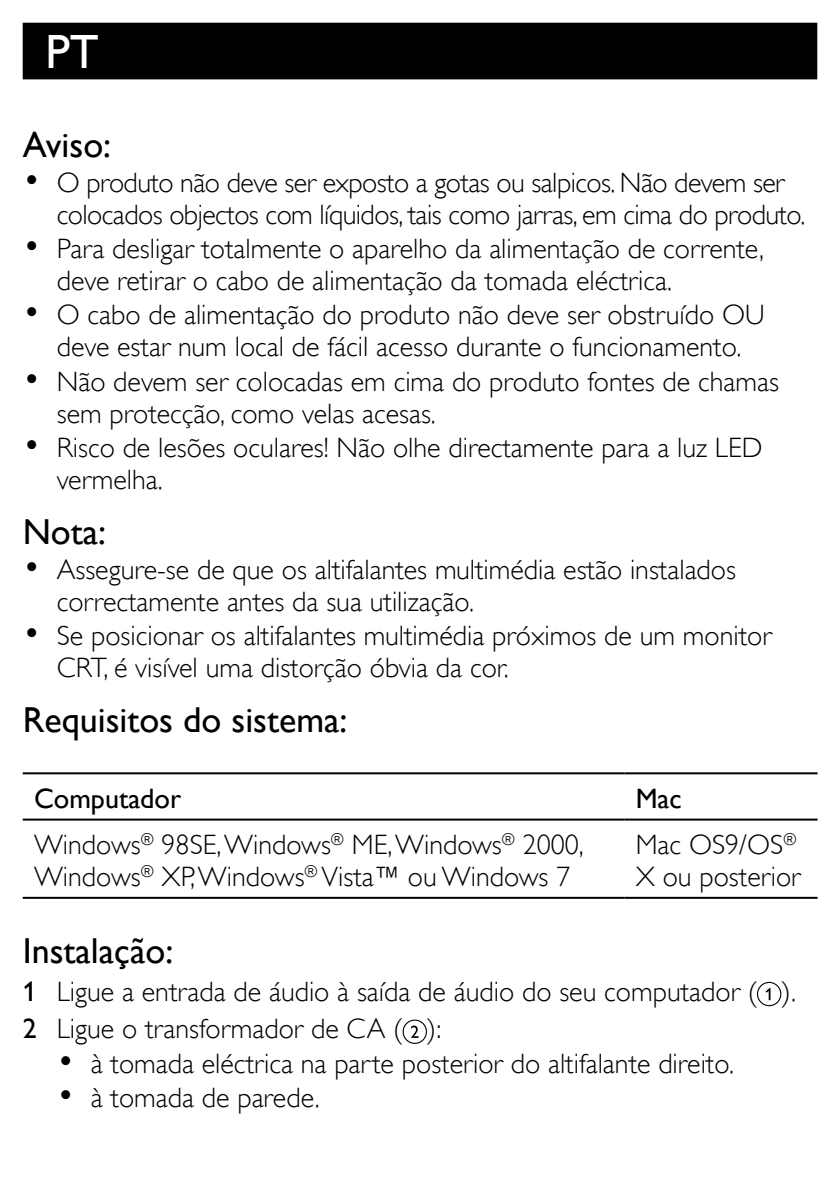
<style>
.page{position:relative;width:840px;height:1191px;background:#fff}
.page>*{position:absolute;margin:0;border:0;box-sizing:border-box;transform-origin:0 0}
.Language{font:48px "Gill Sans Alt One WGL";color:#fff}
.Body_Text副本_2{font:36px "Gill Sans Alt One WGL";color:#000}
.Body_Text{font:28px/32px "Gill Sans Alt One WGL Light";color:#000}
.Body_Text-2{font:28px/32px "Gill Sans Alt One WGL Light";letter-spacing:-.02em;color:#000}
.Body_Text-3{font:28px "Gill Sans Alt One WGL";color:#000}
.s1{font-size:36px}
.s2{font-family:"Gill Sans Alt One WGL"}
</style>
<div class="page">
<div style="left:23px;top:23px;width:793px;height:56px;background:#000"></div>
<hr style="left:23px;top:772px;width:601px;height:2px;background:#000">
<hr style="left:624px;top:772px;width:193px;height:2px;background:#000">
<hr style="left:23px;top:818px;width:601px;height:2px;background:#000">
<hr style="left:624px;top:818px;width:193px;height:2px;background:#000">
<hr style="left:23px;top:897px;width:601px;height:2px;background:#000">
<hr style="left:624px;top:897px;width:193px;height:2px;background:#000">
<svg style="left:757px;top:982px;width:23px;height:24px"></svg>
<svg style="left:402px;top:1019px;width:24px;height:25px"></svg>
<p class="Language" style="left:45px;top:19px;width:55px">PT</p>
<p class="Body_Text副本_2" style="left:23px;top:121px;width:90px">Aviso:</p>
<p class="Body_Text-2" style="left:57px;top:166px;width:749px;text-indent:-34px"><span class="s1">•</span> O produto não deve ser exposto a gotas ou salpicos. Não devem ser colocados objectos com líquidos, tais como jarras, em cima do produto.</p>
<p class="Body_Text" style="left:57px;top:233px;width:708px;text-indent:-34px"><span class="s1">•</span> Para desligar totalmente o aparelho da alimentação de corrente, deve retirar o cabo de alimentação da tomada eléctrica.</p>
<p class="Body_Text" style="left:23px;top:299px;width:743px;text-align:center"><span class="s1">•</span> O cabo de alimentação do produto não deve ser obstruído OU deve estar num local de fácil acesso durante o funcionamento.</p>
<p class="Body_Text" style="left:57px;top:365px;width:723px;text-indent:-34px"><span class="s1">•</span> Não devem ser colocadas em cima do produto fontes de chamas sem protecção, como velas acesas.</p>
<p class="Body_Text" style="left:57px;top:431px;width:707px;text-indent:-34px"><span class="s1">•</span> Risco de lesões oculares! Não olhe directamente para a luz LED vermelha.</p>
<p class="Body_Text副本_2" style="left:23px;top:507px;width:85px">Nota:</p>
<p class="Body_Text" style="left:57px;top:553px;width:680px;text-indent:-34px"><span class="s1">•</span> Assegure-se de que os altifalantes multimédia estão instalados correctamente antes da sua utilização.</p>
<p class="Body_Text" style="left:57px;top:619px;width:716px;text-indent:-34px"><span class="s1">•</span> Se posicionar os altifalantes multimédia próximos de um monitor<br>CRT, é visível uma distorção óbvia da cor.</p>
<p class="Body_Text副本_2" style="left:23px;top:695px;width:326px">Requisitos do sistema:</p>
<p class="Body_Text-3" style="left:34px;top:779px;width:148px">Computador</p>
<p class="Body_Text-3" style="left:635px;top:779px;width:48px">Mac</p>
<p class="Body_Text" style="left:34px;top:829px;width:551px">Windows<sup>®</sup> 98SE, Windows<sup>®</sup> ME, Windows<sup>®</sup> 2000,<br>Windows<sup>®</sup> XP, Windows<sup>®</sup> Vista™ ou Windows 7</p>
<p class="Body_Text" style="left:635px;top:829px;width:166px">Mac OS9/OS<sup>®<br></sup>X ou posterior</p>
<p class="Body_Text副本_2" style="left:23px;top:926px;width:152px">Instalação:</p>
<p class="Body_Text" style="left:23px;top:975px;width:774px"><span class="s2">1</span> Ligue a entrada de áudio à saída de áudio do seu computador ( ).</p>
<p class="Body_Text" style="left:23px;top:1013px;width:420px"><span class="s2">2</span> Ligue o transformador de CA ( ):</p>
<p class="Body_Text" style="left:57px;top:1047px;width:678px"><span class="s1">•</span> à tomada eléctrica na parte posterior do altifalante direito.</p>
<p class="Body_Text" style="left:57px;top:1081px;width:264px"><span class="s1">•</span> à tomada de parede.</p>
</div>
